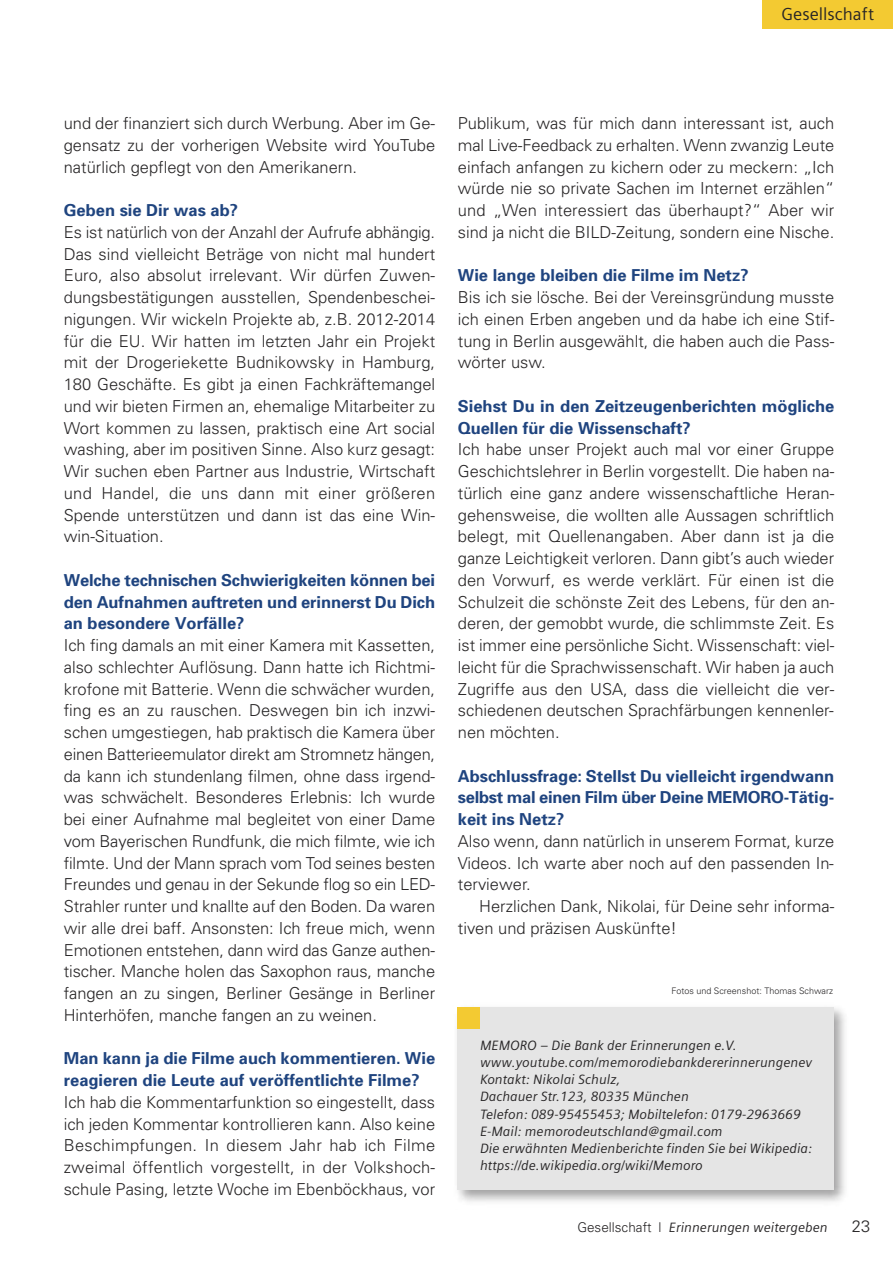
<style>
.page{position:relative;width:893px;height:1263px;background:#fff}
.page>*{position:absolute;margin:0;border:0;box-sizing:border-box;transform-origin:0 0}
.t1{font:17.4px "Siemens Sans";color:#272526}
.t2{font:300 16.5px/21.8px "Univers";color:#272526;text-align:justify}
.t3{font:700 16.5px/21.8px "Univers";color:#1f447f;text-align:justify}
.t4{font:italic 13.5px/17.2px "Siemens Sans";color:#272526}
.t5{font:300 9px "Univers";color:#272526}
.s1{font-family:"Univers";font-weight:300;font-style:normal}
</style>
<div class="page">
<div style="left:762px;top:0;width:131px;height:28px;background:#f3ca32"></div>
<img style="left:458px;top:1007px;width:387px;height:195px">
<div style="left:457px;top:1007px;width:376px;height:183px;background:#e5e5e5"></div>
<div style="left:457px;top:1007px;width:23px;height:22px;background:#f3ca32"></div>
<p class="t1" style="left:781px;top:4px;width:94px">Gesellschaft</p>
<p class="t2" style="left:64px;top:114px;width:373px">und der finanziert sich durch Werbung. Aber im Ge&shy;gensatz zu der vorherigen Website wird YouTube natürlich gepflegt von den Amerikanern.</p>
<p class="t3" style="left:64px;top:201px;width:176px">Geben sie Dir was ab?</p>
<p class="t2" style="left:64px;top:223px;width:373px">Es ist natürlich von der Anzahl der Aufrufe abhängig.<br>Das sind vielleicht Beträge von nicht mal hundert Euro, also absolut irrelevant. Wir dürfen Zuwen&shy;dungsbestätigungen ausstellen, Spendenbeschei&shy;nigungen. Wir wickeln Projekte ab, z.B. 2012-2014 für die EU. Wir hatten im letzten Jahr ein Projekt mit der Drogeriekette Budnikowsky in Hamburg, 180 Geschäfte. Es gibt ja einen Fachkräftemangel und wir bieten Firmen an, ehemalige Mitarbeiter zu Wort kommen zu lassen, praktisch eine Art social washing, aber im positiven Sinne. Also kurz gesagt:<br>Wir suchen eben Partner aus Industrie, Wirtschaft und Handel, die uns dann mit einer größeren Spende unterstützen und dann ist das eine Win&shy;win-Situation.</p>
<p class="t3" style="left:64px;top:571px;width:373px">Welche technischen Schwierigkeiten können bei den Aufnahmen auftreten und erinnerst Du Dich an besondere Vorfälle?</p>
<p class="t2" style="left:64px;top:636px;width:373px">Ich fing damals an mit einer Kamera mit Kassetten, also schlechter Auflösung. Dann hatte ich Richtmi&shy;krofone mit Batterie. Wenn die schwächer wurden, fing es an zu rauschen. Deswegen bin ich inzwi&shy;schen umgestiegen, hab praktisch die Kamera über einen Batterieemulator direkt am Stromnetz hängen, da kann ich stundenlang filmen, ohne dass irgend&shy;was schwächelt. Besonderes Erlebnis: Ich wurde bei einer Aufnahme mal begleitet von einer Dame vom Bayerischen Rundfunk, die mich filmte, wie ich filmte. Und der Mann sprach vom Tod seines besten Freundes und genau in der Sekunde flog so ein LED-Strahler runter und knallte auf den Boden. Da waren wir alle drei baff. Ansonsten: Ich freue mich, wenn Emotionen entstehen, dann wird das Ganze authen&shy;tischer. Manche holen das Saxophon raus, manche fangen an zu singen, Berliner Gesänge in Berliner Hinterhöfen, manche fangen an zu weinen.</p>
<p class="t3" style="left:64px;top:1049px;width:373px">Man kann ja die Filme auch kommentieren. Wie reagieren die Leute auf veröffentlichte Filme?</p>
<p class="t2" style="left:64px;top:1093px;width:373px">Ich hab die Kommentarfunktion so eingestellt, dass ich jeden Kommentar kontrollieren kann. Also keine Beschimpfungen. In diesem Jahr hab ich Filme zweimal öffentlich vorgestellt, in der Volkshoch&shy;schule Pasing, letzte Woche im Ebenböckhaus, vor</p>
<p class="t2" style="left:458px;top:114px;width:378px">Publikum, was für mich dann interessant ist, auch mal Live-Feedback zu erhalten. Wenn zwanzig Leute einfach anfangen zu kichern oder zu meckern: „Ich würde nie so private Sachen im Internet erzählen“ und „Wen interessiert das überhaupt?“ Aber wir sind ja nicht die BILD-Zeitung, sondern eine Nische.</p>
<p class="t3" style="left:458px;top:266px;width:292px">Wie lange bleiben die Filme im Netz?</p>
<p class="t2" style="left:458px;top:288px;width:378px">Bis ich sie lösche. Bei der Vereinsgründung musste ich einen Erben angeben und da habe ich eine Stif&shy;tung in Berlin ausgewählt, die haben auch die Pass&shy;wörter usw.</p>
<p class="t3" style="left:458px;top:397px;width:378px">Siehst Du in den Zeitzeugenberichten mögliche<br>Quellen für die Wissenschaft?</p>
<p class="t2" style="left:458px;top:440px;width:378px">Ich habe unser Projekt auch mal vor einer Gruppe Geschichtslehrer in Berlin vorgestellt. Die haben na&shy;türlich eine ganz andere wissenschaftliche Heran&shy;gehensweise, die wollten alle Aussagen schriftlich belegt, mit Quellenangaben. Aber dann ist ja die ganze Leichtigkeit verloren. Dann gibt’s auch wieder den Vorwurf, es werde verklärt. Für einen ist die Schulzeit die schönste Zeit des Lebens, für den an&shy;deren, der gemobbt wurde, die schlimmste Zeit. Es ist immer eine persönliche Sicht. Wissenschaft: viel&shy;leicht für die Sprachwissenschaft. Wir haben ja auch Zugriffe aus den USA, dass die vielleicht die ver&shy;schiedenen deutschen Sprachfärbungen kennenler&shy;nen möchten.</p>
<p class="t3" style="left:458px;top:766px;width:378px">Abschlussfrage: Stellst Du vielleicht irgendwann selbst mal einen Film über Deine MEMORO-Tätig&shy;keit ins Netz?</p>
<p class="t2" style="left:458px;top:832px;width:378px">Also wenn, dann natürlich in unserem Format, kurze Videos. Ich warte aber noch auf den passenden In&shy;terviewer.</p>
<p class="t2" style="left:458px;top:897px;width:378px;text-indent:21px">Herzlichen Dank, Nikolai, für Deine sehr informa&shy;tiven und präzisen Auskünfte!</p>
<p class="t5" style="left:671px;top:987px;width:163px">Fotos und Screenshot: Thomas Schwarz</p>
<p class="t4" style="left:480px;top:1036px;width:333px">MEMORO – Die Bank der Erinnerungen e.V. www.youtube.com/memorodiebankdererinnerungenev Kontakt: Nikolai Schulz,<br>Dachauer Str.123, 80335 München<br>Telefon: 089-95455453; Mobiltelefon: 0179-2963669<br>E-Mail: memorodeutschland@gmail.com<br>Die erwähnten Medienberichte finden Sie bei Wikipedia: https://de.wikipedia.org/wiki/Memoro</p>
<p class="t4" style="left:577px;top:1218px;width:252px"><span class="s1">Gesellschaft l</span> Erinnerungen weitergeben</p>
<p class="t2" style="left:852px;top:1217px;width:20px">23</p>
</div>
